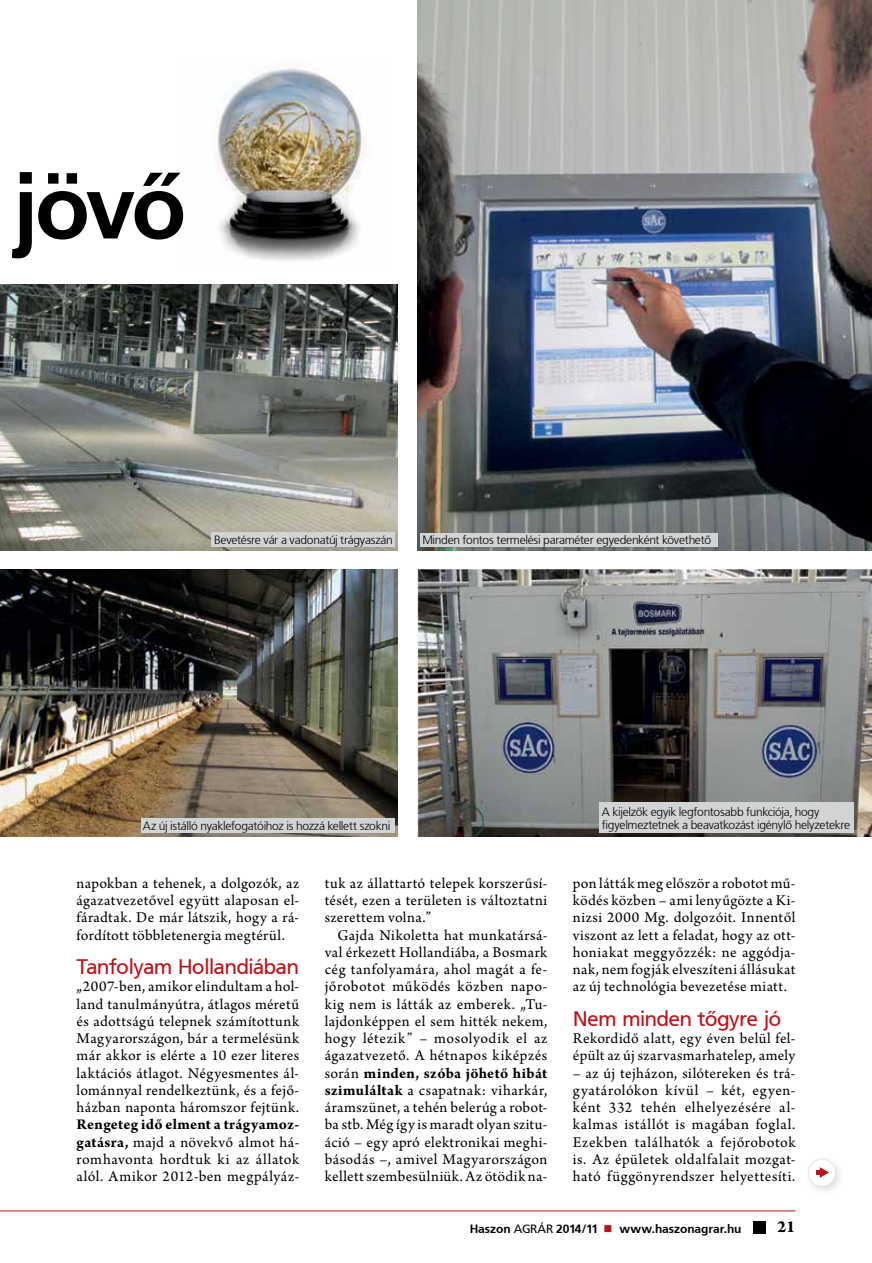
<style>
.page{position:relative;width:872px;height:1263px;background:#fff}
.page>*{position:absolute;margin:0;border:0;box-sizing:border-box;transform-origin:0 0}
.t1{font:700 90px "Frutiger PFL";color:#000}
.t2{font:21px "Frutiger PFL";letter-spacing:.01em;color:#ba141a}
.t3{font:700 18px "Arno Pro";color:#000}
.t4{font:15.75px/17.2px "Arno Pro";letter-spacing:.025em;color:#000;text-align:justify}
.t5{font:12px/13.5px "Frutiger Lt PFL";letter-spacing:.015em;color:#000}
.t6{font:700 12px "Frutiger PFL";letter-spacing:.02em;color:#000}
.s1{font-weight:700}
.s2{font-weight:400}
.s3{color:#ba141a}
</style>
<div class="page">
<div style="left:753px;top:1221px;width:12px;height:12px;background:#000"></div>
<hr style="left:0;top:1210px;width:795px;height:1px;background:#ba141a">
<img style="left:215px;top:67px;width:153px;height:194px">
<img style="left:0;top:284px;width:397px;height:267px">
<img style="left:417px;top:0;width:455px;height:551px">
<img style="left:417px;top:569px;width:455px;height:267px">
<img style="left:0;top:569px;width:397px;height:267px">
<div style="left:803px;top:1154px;width:43px;height:43px;background:#000;opacity:.14"></div>
<div style="left:808px;top:1159px;width:27px;height:27px;background:#fff;border-radius:50%"></div>
<div style="left:808px;top:1159px;width:27px;height:27px;border:1px solid #e6e7e8;border-radius:50%"></div>
<svg style="left:816px;top:1167px;width:13px;height:11px"></svg>
<div style="left:211px;top:533px;width:183px;height:14px;background:#d1d3d4"></div>
<div style="left:141px;top:819px;width:253px;height:14px;background:#d1d3d4"></div>
<div style="left:599px;top:803px;width:255px;height:30px;background:#d1d3d4"></div>
<div style="left:420px;top:533px;width:298px;height:13px;background:#d1d3d4"></div>
<h1 class="t1" style="left:13px;top:149px;width:173px">jövő</h1>
<p class="t5" style="left:214px;top:533px;width:179px">Bevetésre vár a vadonatúj trágyaszán</p>
<p class="t5" style="left:422px;top:533px;width:290px">Minden fontos termelési paraméter egyedenként követhető</p>
<p class="t5" style="left:143px;top:819px;width:248px">Az új istálló nyaklefogatóihoz is hozzá kellett szokni</p>
<p class="t5" style="left:602px;top:805px;width:249px">A kijelzők egyik legfontosabb funkciója, hogy figyelmeztetnek a beavatkozást igénylő helyzetekre</p>
<p class="t4" style="left:77px;top:875px;width:224px">napokban a tehenek, a dolgozók, az ágazatvezetővel együtt alaposan el&shy;fáradtak. De már látszik, hogy a rá&shy;fordított többletenergia megtérül.</p>
<h2 class="t2" style="left:77px;top:953px;width:223px">Tanfolyam Hollandiában</h2>
<p class="t4" style="left:77px;top:979px;width:224px">„2007-ben, amikor elindultam a hol&shy;land tanulmányútra, átlagos méretű és adottságú telepnek számítottunk Magyarországon, bár a termelésünk már akkor is elérte a 10 ezer literes laktációs átlagot. Négyesmentes ál&shy;lománnyal rendelkeztünk, és a fejő&shy;házban naponta háromszor fejtünk.</p>
<p class="t4" style="left:77px;top:1117px;width:224px"><span class="s1">Rengeteg idő elment a trágyamoz&shy;gatásra,</span> majd a növekvő almot há&shy;romhavonta hordtuk ki az állatok alól. Amikor 2012-ben megpályáz-</p>
<p class="t4" style="left:325px;top:875px;width:224px">tuk az állattartó telepek korszerűsí&shy;tését, ezen a területen is változtatni szerettem volna.”</p>
<p class="t4" style="left:325px;top:927px;width:224px;text-indent:13px">Gajda Nikoletta hat munkatársá&shy;val érkezett Hollandiába, a Bosmark cég tanfolyamára, ahol magát a fe&shy;jőrobotot működés közben napo&shy;kig nem is látták az emberek. „Tu&shy;lajdonképpen el sem hitték nekem, hogy létezik” – mosolyodik el az ágazatvezető. A hétnapos kiképzés során <span class="s1">minden, szóba jöhető hibát szimuláltak</span> a csapatnak: viharkár, áramszünet, a tehén belerúg a robot&shy;ba stb. Még így is maradt olyan szitu&shy;áció – egy apró elektronikai meghi&shy;básodás –, amivel Magyarországon kellett szembesülniük. Az ötödik na-</p>
<p class="t4" style="left:573px;top:875px;width:224px">pon látták meg először a robotot mű&shy;ködés közben – ami lenyűgözte a Ki&shy;nizsi 2000 Mg. dolgozóit. Innentől viszont az lett a feladat, hogy az ott&shy;honiakat meggyőzzék: ne aggódja&shy;nak, nem fogják elveszíteni állásukat az új technológia bevezetése miatt.</p>
<h2 class="t2" style="left:573px;top:1005px;width:209px">Nem minden tőgyre jó</h2>
<p class="t4" style="left:573px;top:1030px;width:224px">Rekordidő alatt, egy éven belül fel&shy;épült az új szarvasmarhatelep, amely</p>
<p class="t4" style="left:573px;top:1065px;width:224px">– az új tejházon, silótereken és trá&shy;gyatárolókon kívül – két, egyen&shy;ként 332 tehén elhelyezésére al&shy;kalmas istállót is magában foglal.<br>Ezekben találhatók a fejőrobotok is. Az épületek oldalfalait mozgat&shy;ható függönyrendszer helyettesíti.</p>
<p class="t6" style="left:470px;top:1221px;width:273px">Haszon <span class="s2">AGRÁR</span> 2014/11 <span class="s3">■</span> www.haszonagrar.hu</p>
<p class="t3" style="left:777px;top:1216px;width:20px">21</p>
</div>
